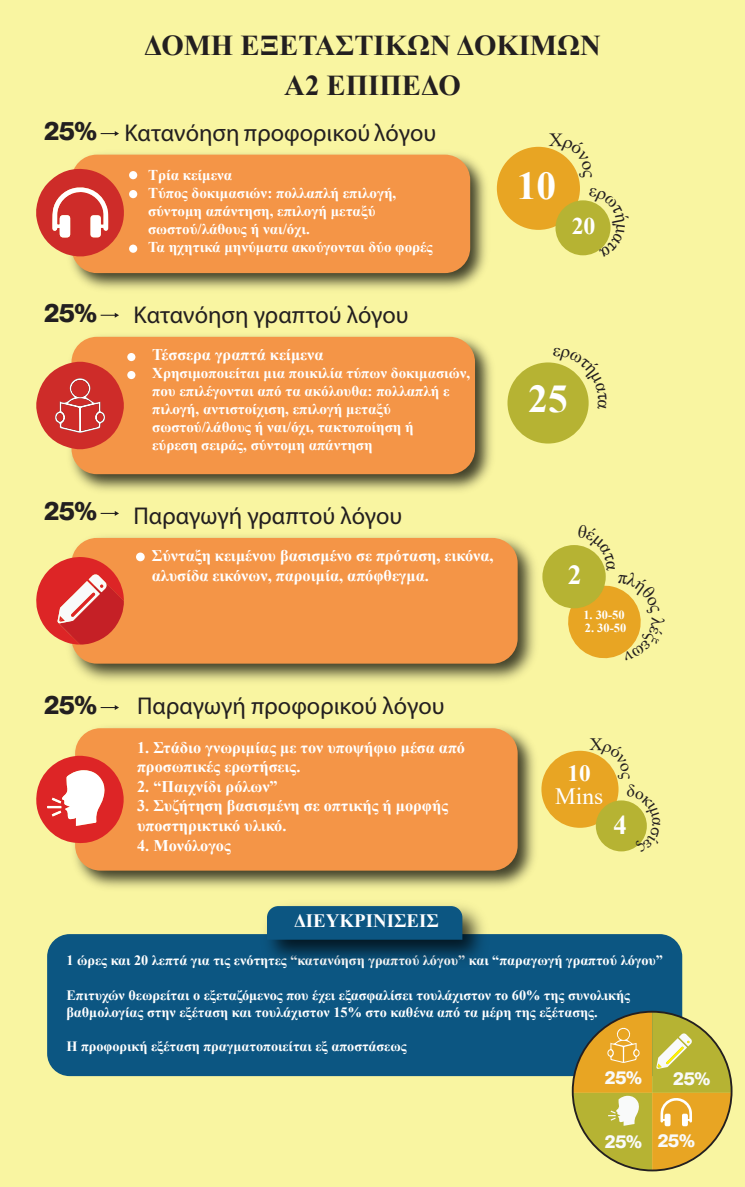
<style>
.page{position:relative;width:745px;height:1187px;background:#fff}
.page>*{position:absolute;margin:0;border:0;box-sizing:border-box;transform-origin:0 0}
.t1{font:700 39.38px "Times New Roman";color:#fff}
.t2{font:700 28.75px/40px "Times New Roman";color:#231f20;text-align:center}
.t3{font:700 27.5px "Times New Roman";color:#fff}
.t4{font:700 26.88px "Times New Roman";color:#fff}
.t5{font:700 25.88px "Neue Montreal";color:#231f20}
.t6{font:24.38px "Myriad Pro";color:#231f20}
.t7{font:700 23.88px "Times New Roman";color:#fff}
.t8{font:23.25px "Times New Roman";color:#fff}
.t9{font:700 23.25px "Times New Roman";color:#fff}
.t10{font:700 18.88px "Times New Roman";color:#fff}
.t11{font:18.75px "Times New Roman";color:#231f20}
.t12{font:700 18.25px "Neue Montreal";color:#f9fafa}
.t13{font:17.5px "Times New Roman";color:#231f20}
.t14{font:700 16.25px/19.5px "Times New Roman";color:#fff}
.t15{font:700 15px/18px "Times New Roman";color:#fff}
.t16{font:700 14.25px/17px "Times New Roman";color:#fff}
.t17{font:700 12.38px "Times New Roman";color:#fff}
</style>
<div class="page">
<div style="left:0;top:0;width:744px;height:1186px;background:#f9f5a1"></div>
<img style="left:70px;top:154px;width:416px;height:135px">
<div style="left:71px;top:155px;width:399px;height:118px;background:#f49547;border-radius:25px"></div>
<div style="left:496px;top:147px;width:83px;height:83px;background:#e8a523;border-radius:50%"></div>
<div style="left:555px;top:200px;width:55px;height:55px;background:#b6b333;border-radius:50%"></div>
<div style="left:541px;top:750px;width:77px;height:77px;background:#e8a523;border-radius:50%"></div>
<div style="left:595px;top:800px;width:51px;height:51px;background:#b6b333;border-radius:50%"></div>
<svg style="left:36px;top:166px;width:88px;height:90px"></svg>
<div style="left:129px;top:171px;width:8px;height:8px;background:#fff;border-radius:50%"></div>
<div style="left:129px;top:190px;width:8px;height:8px;background:#fff;border-radius:50%"></div>
<div style="left:129px;top:244px;width:8px;height:9px;background:#fff;border-radius:50%"></div>
<img style="left:70px;top:536px;width:465px;height:145px">
<div style="left:71px;top:538px;width:446px;height:125px;background:#f49547;border-radius:25px"></div>
<div style="left:136px;top:552px;width:9px;height:9px;background:#fff;border-radius:50%"></div>
<img style="left:70px;top:336px;width:422px;height:155px">
<div style="left:71px;top:337px;width:403px;height:137px;background:#f49547;border-radius:25px"></div>
<div style="left:507px;top:362px;width:81px;height:81px;background:#b6b333;border-radius:50%"></div>
<svg style="left:36px;top:362px;width:88px;height:87px"></svg>
<div style="left:57px;top:413px;width:6px;height:8px;background:#ce2c29;border-radius:50%"></div>
<div style="left:97px;top:413px;width:6px;height:8px;background:#ce2c29;border-radius:50%"></div>
<div style="left:127px;top:353px;width:8px;height:8px;background:#fff;border-radius:50%"></div>
<div style="left:127px;top:371px;width:8px;height:8px;background:#fff;border-radius:50%"></div>
<svg style="left:36px;top:557px;width:88px;height:87px"></svg>
<img style="left:74px;top:727px;width:461px;height:161px">
<div style="left:75px;top:728px;width:442px;height:142px;background:#f49547;border-radius:25px"></div>
<svg style="left:36px;top:755px;width:87px;height:90px"></svg>
<div style="left:47px;top:934px;width:634px;height:142px;background:#0c5682;border-radius:23px"></div>
<img style="left:255px;top:905px;width:239px;height:55px">
<div style="left:267px;top:906px;width:195px;height:33px;background:#0c5682"></div>
<svg style="left:101px;top:131px;width:18px;height:5px"></svg>
<svg style="left:101px;top:313px;width:18px;height:5px"></svg>
<svg style="left:101px;top:511px;width:18px;height:5px"></svg>
<svg style="left:101px;top:705px;width:18px;height:5px"></svg>
<svg style="left:574px;top:1011px;width:157px;height:159px"></svg>
<div style="left:542px;top:545px;width:63px;height:63px;background:#b6b333;border-radius:50%"></div>
<svg style="left:588px;top:201px;width:23px;height:54px"></svg>
<svg style="left:549px;top:148px;width:27px;height:22px"></svg>
<svg style="left:626px;top:801px;width:21px;height:50px"></svg>
<svg style="left:589px;top:751px;width:26px;height:21px"></svg>
<svg style="left:553px;top:362px;width:36px;height:48px"></svg>
<svg style="left:564px;top:545px;width:77px;height:114px"></svg>
<h2 class="t2" style="left:144px;top:25px;width:458px">ΔΟΜΗ ΕΞΕΤΑΣΤΙΚΩΝ ΔΟΚΙΜΩΝ<br>A2 ΕΠΙΠΕΔΟ</h2>
<h3 class="t5" style="left:44px;top:115px;width:54px">25%</h3>
<h3 class="t6" style="left:124px;top:117px;width:313px">Κατανόηση προφορικού λόγου</h3>
<p class="t15" style="left:148px;top:166px;width:286px">Τρία κείμενα<br>Τύπος δοκιμασιών: πολλαπλή επιλογή, σύντομη απάντηση, επιλογή μεταξύ σωστού/λάθους ή ναι/όχι.<br>Τα ηχητικά μηνύματα ακούγονται δύο φορές</p>
<h1 class="t1" style="left:516px;top:158px;width:41px">10</h1>
<p class="t11" style="left:602px;top:170px;width:9px;rotate:90deg">ς</p>
<h3 class="t7" style="left:571px;top:209px;width:25px">20</h3>
<h3 class="t5" style="left:44px;top:297px;width:54px">25%</h3>
<h3 class="t6" style="left:133px;top:299px;width:276px">Κατανόηση γραπτού λόγου</h3>
<p class="t14" style="left:152px;top:344px;width:173px">Τέσσερα γραπτά κείμενα</p>
<p class="t15" style="left:152px;top:363px;width:319px">Χρησιμοποιείται μια ποικιλία τύπων δοκιμασιών, που επιλέγονται από τα ακόλουθα: πολλαπλή ε πιλογή, αντιστοίχιση, επιλογή μεταξύ σωστού/λάθους ή ναι/όχι, τακτοποίηση ή<br>εύρεση σειράς, σύντομη απάντηση</p>
<h1 class="t1" style="left:528px;top:370px;width:41px">25</h1>
<h3 class="t5" style="left:44px;top:495px;width:54px">25%</h3>
<h3 class="t6" style="left:133px;top:500px;width:270px">Παραγωγή γραπτού λόγου</h3>
<p class="t14" style="left:152px;top:545px;width:343px">Σύνταξη κειμένου βασισμένο σε πρόταση, εικόνα, αλυσίδα εικόνων, παροιμία, απόφθεγμα.</p>
<h3 class="t3" style="left:567px;top:554px;width:15px">2</h3>
<p class="t17" style="left:583px;top:606px;width:43px">1. 30-50</p>
<p class="t17" style="left:584px;top:619px;width:43px">2. 30-50</p>
<h3 class="t5" style="left:44px;top:689px;width:54px">25%</h3>
<h3 class="t6" style="left:137px;top:691px;width:309px">Παραγωγή προφορικού λόγου</h3>
<p class="t14" style="left:137px;top:737px;width:329px">1. Στάδιο γνωριμίας με τον υποψήφιο μέσα από προσωπικές ερωτήσεις.</p>
<p class="t14" style="left:137px;top:776px;width:142px">2. “Παιχνίδι ρόλων”</p>
<p class="t14" style="left:137px;top:795px;width:312px">3. Συζήτηση βασισμένη σε οπτικής ή μορφής υποστηρικτικό υλικό.</p>
<p class="t14" style="left:137px;top:834px;width:95px">4. Μονόλογος</p>
<h3 class="t9" style="left:567px;top:756px;width:25px">10</h3>
<h3 class="t8" style="left:554px;top:779px;width:49px">Mins</h3>
<p class="t13" style="left:639px;top:772px;width:9px;rotate:90deg">ς</p>
<h3 class="t4" style="left:613px;top:805px;width:15px">4</h3>
<p class="t10" style="left:294px;top:906px;width:146px">ΔΙΕΥΚΡΙΝΙΣΕΙΣ</p>
<p class="t16" style="left:66px;top:951px;width:597px">1 ώρες και 20 λεπτά για τις ενότητες “κατανόηση γραπτού λόγου” και “παραγωγή γραπτού λόγου”</p>
<p class="t16" style="left:66px;top:985px;width:565px">Επιτυχών θεωρείται ο εξεταζόμενος που έχει εξασφαλίσει τουλάχιστον το 60% της συνολικής βαθμολογίας στην εξέταση και τουλάχιστον 15% στο καθένα από τα μέρη της εξέτασης.</p>
<p class="t16" style="left:66px;top:1036px;width:341px">Η προφορική εξέταση πραγματοποιείται εξ αποστάσεως</p>
<p class="t12" style="left:604px;top:1066px;width:39px">25%</p>
<p class="t12" style="left:673px;top:1066px;width:39px">25%</p>
<p class="t12" style="left:604px;top:1129px;width:91px">25% 25%</p>
</div>
